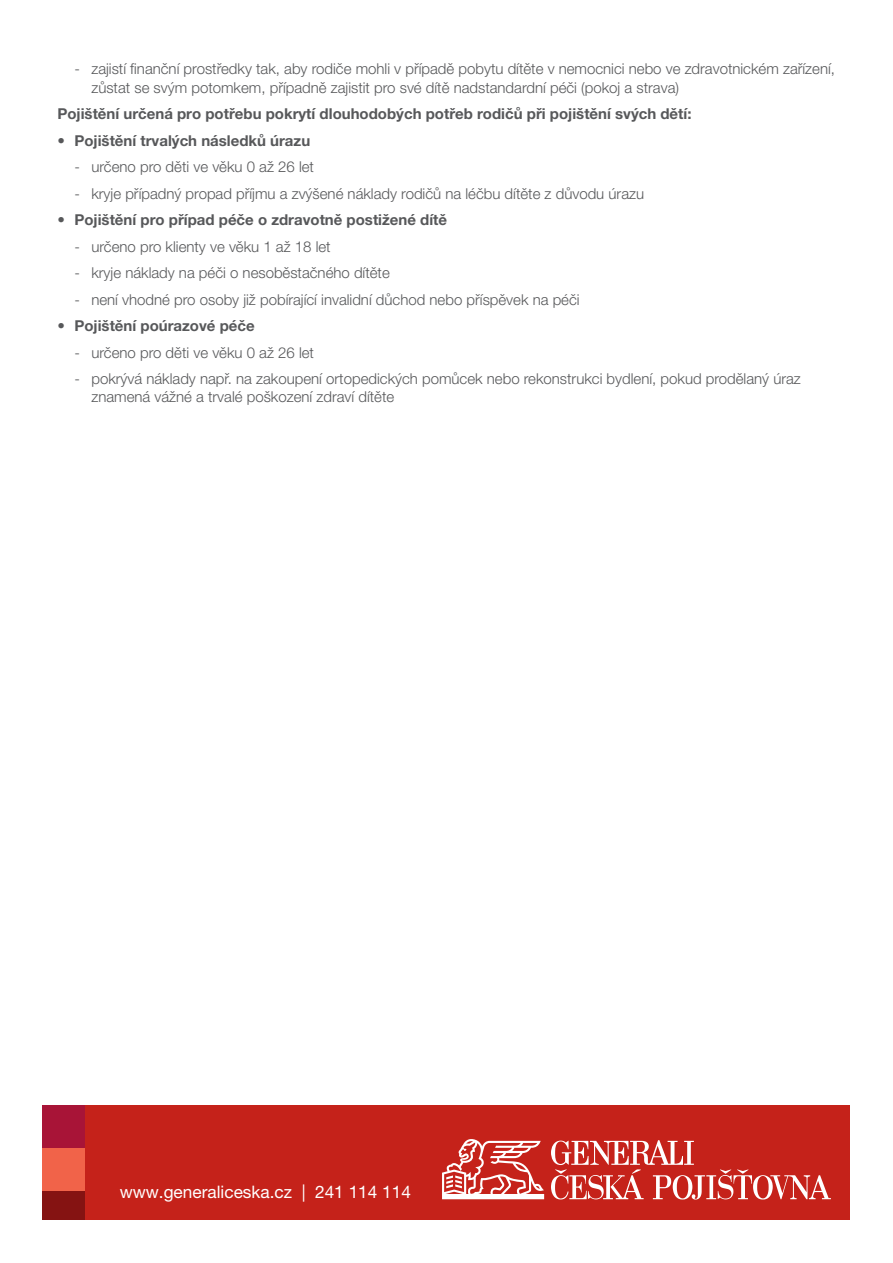
<style>
.page{position:relative;width:893px;height:1263px;background:#fff}
.page>*{position:absolute;margin:0;border:0;box-sizing:border-box;transform-origin:0 0}
.t1{font:17.25px "Helvetica Neue LT Pro";color:#fff}
.t2{font:300 15px/18px "Helvetica Neue LT Pro";color:#57585a}
.t3{font:700 15px "Helvetica Neue LT Pro";color:#57585a}
</style>
<div class="page">
<div style="left:43px;top:1105px;width:807px;height:114px;background:#c5221a"></div>
<div style="left:43px;top:1105px;width:42px;height:43px;background:#a81437"></div>
<div style="left:43px;top:1148px;width:42px;height:43px;background:#f16349"></div>
<div style="left:43px;top:1191px;width:42px;height:28px;background:#851312"></div>
<svg style="left:551px;top:1140px;width:280px;height:59px"></svg>
<svg style="left:442px;top:1139px;width:102px;height:60px"></svg>
<p class="t2" style="left:91px;top:60px;width:745px;text-indent:-17px">- zajistí finanční prostředky tak, aby rodiče mohli v případě pobytu dítěte v nemocnici nebo ve zdravotnickém zařízení, zůstat se svým potomkem, případně zajistit pro své dítě nadstandardní péči (pokoj a strava)</p>
<p class="t3" style="left:57px;top:104px;width:636px">Pojištění určená pro potřebu pokrytí dlouhodobých potřeb rodičů při pojištění svých dětí:</p>
<p class="t3" style="left:57px;top:131px;width:254px">• Pojištění trvalých následků úrazu</p>
<p class="t2" style="left:74px;top:157px;width:241px">- určeno pro děti ve věku 0 až 26 let</p>
<p class="t2" style="left:74px;top:184px;width:571px">- kryje případný propad příjmu a zvýšené náklady rodičů na léčbu dítěte z důvodu úrazu</p>
<p class="t3" style="left:57px;top:210px;width:391px">• Pojištění pro případ péče o zdravotně postižené dítě</p>
<p class="t2" style="left:74px;top:237px;width:258px">- určeno pro klienty ve věku 1 až 18 let</p>
<p class="t2" style="left:74px;top:263px;width:317px">- kryje náklady na péči o nesoběstačného dítěte</p>
<p class="t2" style="left:74px;top:290px;width:507px">- není vhodné pro osoby již pobírající invalidní důchod nebo příspěvek na péči</p>
<p class="t3" style="left:57px;top:316px;width:199px">• Pojištění poúrazové péče</p>
<p class="t2" style="left:74px;top:343px;width:241px">- určeno pro děti ve věku 0 až 26 let</p>
<p class="t2" style="left:91px;top:369px;width:711px;text-indent:-17px">- pokrývá náklady např. na zakoupení ortopedických pomůcek nebo rekonstrukci bydlení, pokud prodělaný úraz znamená vážné a trvalé poškození zdraví dítěte</p>
<p class="t1" style="left:120px;top:1182px;width:293px">www.generaliceska.cz | 241 114 114</p>
</div>
